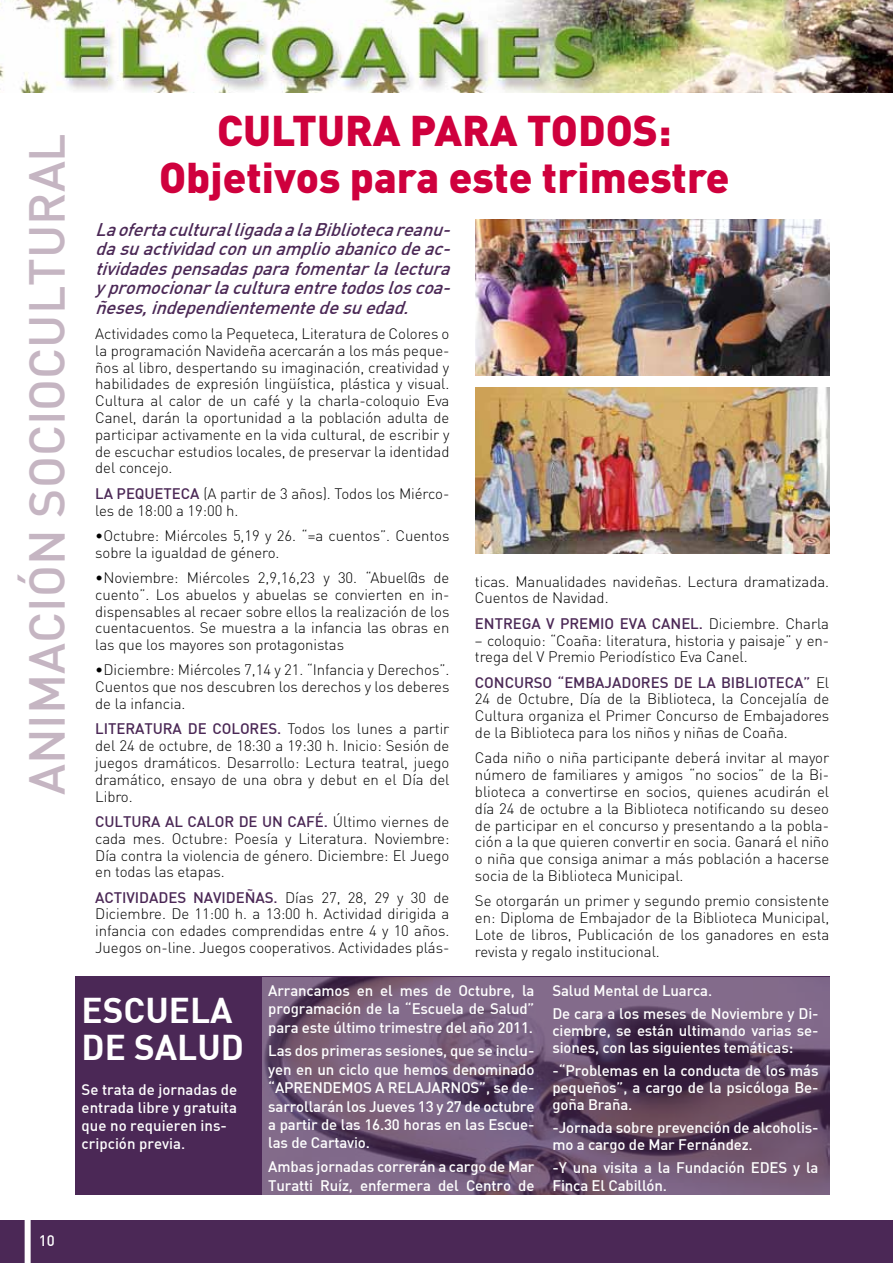
<style>
.page{position:relative;width:893px;height:1263px;background:#fff}
.page>*{position:absolute;margin:0;border:0;box-sizing:border-box;transform-origin:0 0}
.t1{font:500 49.5px "DIN";color:#c5b5c2}
.t2{font:900 42.45px/46.5px "DIN";color:#cf003d;text-align:center}
.t3{font:700 35.1px/37.2px "DIN";color:#fff}
.t4{font:italic 500 18px/19.5px "DIN";color:#4b2856;text-align:justify}
.t5{font:300 15px/16.8px "DIN";letter-spacing:-.005em;color:#000;text-align:justify}
.t6{font:500 15px/18.3px "DIN";letter-spacing:-.01em;color:#fff}
.t7{font:500 15px "DIN";letter-spacing:-.005em;color:#4b2856}
.s1{font-weight:500;color:#4b2856}
</style>
<div class="page">
<img style="left:0;top:0;width:893px;height:92px">
<div style="left:0;top:1220px;width:893px;height:43px;background:#4b2856"></div>
<div style="left:25px;top:1214px;width:6px;height:49px;background:#fff"></div>
<div style="left:75px;top:977px;width:754px;height:218px;background:#4b2856"></div>
<img style="left:262px;top:977px;width:567px;height:218px">
<img style="left:475px;top:220px;width:354px;height:156px">
<img style="left:475px;top:387px;width:354px;height:166px">
<h1 class="t1" style="left:15px;top:795px;width:663px;rotate:-90deg">ANIMACIÓN SOCIOCULTURAL</h1>
<p class="t6" style="left:39px;top:1231px;width:17px">10</p>
<h2 class="t2" style="left:159px;top:105px;width:572px">Cultura para todos:<br>Objetivos para este trimestre</h2>
<p class="t4" style="left:95px;top:219px;width:363px">LaofertaculturalligadaalaBibliotecareanu&shy;dasuactividadconunamplioabanicodeac&shy;tividadespensadasparafomentarlalectura ypromocionarlaculturaentretodosloscoa&shy;ñeses,independientementedesuedad.</p>
<p class="t5" style="left:95px;top:325px;width:356px">Actividades como la Pequeteca, Literatura de Colores o la programación Navideña acercarán a los más peque&shy;ños al libro, despertando su imaginación, creatividad y habilidades de expresión lingüística, plástica y visual.<br>Cultura al calor de un café y la charla-coloquio Eva Canel, darán la oportunidad a la población adulta de participar activamente en la vida cultural, de escribir y de escuchar estudios locales, de preservar la identidad del concejo.</p>
<p class="t7" style="left:95px;top:484px;width:60px">La Pequeteca</p>
<p class="t5" style="left:95px;top:485px;width:356px;text-indent:108px">(A partir de 3 años). Todos los Miérco&shy;les de 18:00 a 19:00 h.</p>
<p class="t5" style="left:95px;top:527px;width:356px">•Octubre: Miércoles 5,19 y 26. “=a cuentos”. Cuentos sobre la igualdad de género.</p>
<p class="t5" style="left:95px;top:569px;width:356px">•Noviembre: Miércoles 2,9,16,23 y 30. “Abuel@s de cuento”. Los abuelos y abuelas se convierten en in&shy;dispensables al recaer sobre ellos la realización de los cuentacuentos. Se muestra a la infancia las obras en las que los mayores son protagonistas</p>
<p class="t5" style="left:95px;top:661px;width:356px">•Diciembre: Miércoles 7,14 y 21. “Infancia y Derechos”.<br>Cuentos que nos descubren los derechos y los deberes de la infancia.</p>
<p class="t7" style="left:95px;top:719px;width:19px">Literatura</p>
<p class="t7" style="left:188px;top:719px;width:45px">de Colores</p>
<p class="t5" style="left:95px;top:720px;width:356px;text-indent:182px"><span class="s1">.</span> Todos los lunes a partir del 24 de octubre, de 18:30 a 19:30 h. Inicio: Sesión de juegos dramáticos. Desarrollo: Lectura teatral, juego dramático, ensayo de una obra y debut en el Día del Libro.</p>
<p class="t7" style="left:95px;top:812px;width:20px">Cultura</p>
<p class="t7" style="left:165px;top:812px;width:33px">al calor</p>
<p class="t7" style="left:239px;top:812px;width:59px">deuncafé</p>
<p class="t5" style="left:95px;top:813px;width:356px;text-indent:229px"><span class="s1">.</span> Último viernes de cada mes. Octubre: Poesía y Literatura. Noviembre:<br>Día contra la violencia de género. Diciembre: El Juego en todas las etapas.</p>
<p class="t7" style="left:95px;top:888px;width:19px">Actividades</p>
<p class="t7" style="left:193px;top:888px;width:20px">Navide</p>
<p class="t5" style="left:95px;top:889px;width:356px;text-indent:150px"><span class="s1">ñas.</span> Días 27, 28, 29 y 30 de Diciembre. De 11:00 h. a 13:00 h. Actividad dirigida a infancia con edades comprendidas entre 4 y 10 años.<br>Juegos on-line. Juegos cooperativos. Actividades plás-</p>
<p class="t5" style="left:475px;top:573px;width:356px">ticas. Manualidades navideñas. Lectura dramatizada.<br>Cuentos de Navidad.</p>
<p class="t7" style="left:475px;top:614px;width:20px">Entrega</p>
<p class="t7" style="left:546px;top:614px;width:33px">V Premio</p>
<p class="t7" style="left:620px;top:614px;width:52px">Eva Canel</p>
<p class="t5" style="left:699px;top:615px;width:132px"><span class="s1">.</span> Diciembre. Charla</p>
<p class="t5" style="left:475px;top:631px;width:356px">– coloquio: “Coaña: literatura, historia y paisaje” y en&shy;trega del V Premio Periodístico Eva Canel.</p>
<p class="t5" style="left:475px;top:674px;width:356px"><span class="s1">CONCURSO “EMBAJADORES DE LA BIBLIOTECA”</span> El 24 de Octubre, Día de la Biblioteca, la Concejalía de Cultura organiza el Primer Concurso de Embajadores de la Biblioteca para los niños y niñas de Coaña.</p>
<p class="t5" style="left:475px;top:749px;width:356px">Cada niño o niña participante deberá invitar al mayor número de familiares y amigos “no socios” de la Bi&shy;blioteca a convertirse en socios, quienes acudirán el día 24 de octubre a la Biblioteca notificando su deseo de participar en el concurso y presentando a la pobla&shy;ción a la que quieren convertir en socia. Ganará el niño o niña que consiga animar a más población a hacerse socia de la Biblioteca Municipal.</p>
<p class="t5" style="left:475px;top:892px;width:356px">Se otorgarán un primer y segundo premio consistente en: Diploma de Embajador de la Biblioteca Municipal, Lote de libros, Publicación de los ganadores en esta revista y regalo institucional.</p>
<h3 class="t3" style="left:82px;top:990px;width:130px">ESCUELA<br>DE SALU</h3>
<h3 class="t3" style="left:221px;top:1027px;width:25px">D</h3>
<p class="t6" style="left:82px;top:1080px;width:157px">Se trata de jornadas de entrada libre y gratuita que no requieren ins&shy;cripción previa.</p>
<p class="t6" style="left:268px;top:981px;width:268px;text-align:justify">Arrancamos en el mes de Octubre, la programación de la “Escuela de Salud” para este último trimestre del año 2011.</p>
<p class="t6" style="left:268px;top:1041px;width:268px;text-align:justify">Las dos primeras sesiones, que se inclu&shy;yen en un ciclo que hemos denominado “APRENDEMOS A RELAJARNOS”, se de&shy;sarrollarán los Jueves 13 y 27 de octubre a partir de las 16.30 horas en las Escue&shy;las de Cartavio.</p>
<p class="t6" style="left:268px;top:1157px;width:268px">Ambas jornadas correrán a cargo de Mar<br>Turatti Ruíz, enfermera del Centro de</p>
<p class="t6" style="left:552px;top:978px;width:268px;line-height:22.8px">Salud Mental de Luarca.<br>De cara a los meses de Noviembre y Di-</p>
<p class="t6" style="left:552px;top:1021px;width:268px;line-height:17.2px">ciembre, se están ultimando varias se&shy;siones, con las siguientes temáticas:</p>
<p class="t6" style="left:552px;top:1061px;width:268px;line-height:17.2px;text-align:justify">-“Problemas en la conducta de los más pequeños”, a cargo de la psicóloga Be&shy;goña Braña.</p>
<p class="t6" style="left:552px;top:1119px;width:268px;line-height:17.2px">-Jornada sobre prevención de alcoholis&shy;mo a cargo de Mar Fernández.</p>
<p class="t6" style="left:552px;top:1159px;width:268px;line-height:17.2px">-Y una visita a la Fundación EDES y la<br>Finca El Cabillón.</p>
</div>
